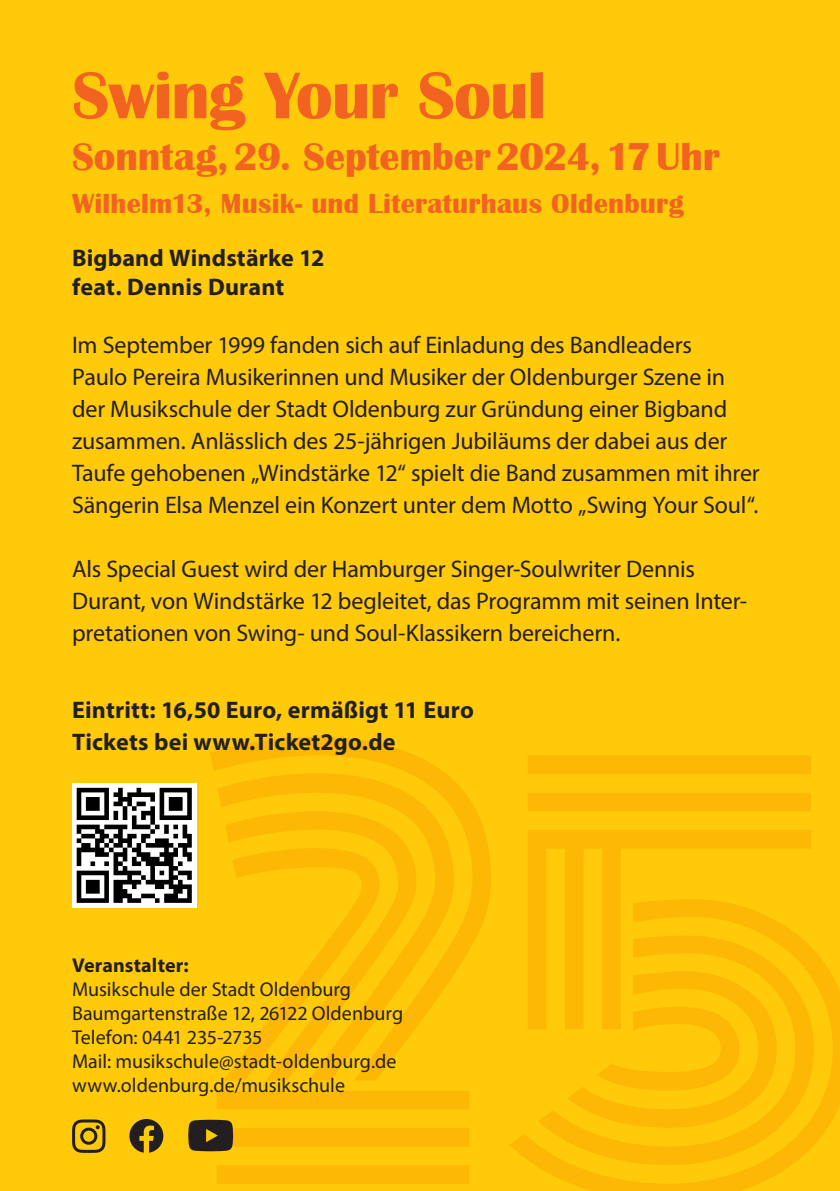
<style>
.page{position:relative;width:840px;height:1191px;background:#fff}
.page>*{position:absolute;margin:0;border:0;box-sizing:border-box;transform-origin:0 0}
.t1{font:700 68.2px "Britannic";letter-spacing:-.015em;color:#f26221}
.t2{font:700 40px "Britannic";letter-spacing:-.005em;color:#f26221}
.t3{font:700 28.4px "Britannic";letter-spacing:.01em;color:#f26221}
.t4{font:24px/32px "Myriad Pro";letter-spacing:-.005em;color:#231f20}
.t5{font:700 24px/28.8px "Myriad Pro";letter-spacing:.01em;color:#231f20}
.t6{font:20px/24px "Myriad Pro";color:#231f20}
.t7{font:700 20px "Myriad Pro";letter-spacing:.005em;color:#231f20}
</style>
<div class="page">
<div style="left:0;top:0;width:839px;height:1191px;background:#feca0a"></div>
<svg style="left:210px;top:737px;width:629px;height:454px"></svg>
<svg style="left:129px;top:1119px;width:34px;height:33px"></svg>
<svg style="left:72px;top:1119px;width:33px;height:33px"></svg>
<svg style="left:188px;top:1119px;width:45px;height:32px"></svg>
<div style="left:72px;top:783px;width:124px;height:124px;background:#fff"></div>
<svg style="left:77px;top:788px;width:115px;height:115px"></svg>
<h1 class="t1" style="left:72px;top:57px;width:475px">Swing Your Soul</h1>
<h2 class="t2" style="left:72px;top:135px;width:649px">Sonntag,29. September2024,17Uhr</h2>
<p class="t3" style="left:72px;top:188px;width:613px">Wilhelm13, Musik- und Literaturhaus Oldenburg</p>
<p class="t5" style="left:72px;top:242px;width:254px">Bigband Windstärke 12 feat. Dennis Durant</p>
<p class="t4" style="left:72px;top:328px;width:688px">Im September 1999 fanden sich auf Einladung des Bandleaders<br>Paulo Pereira Musikerinnen und Musiker der Oldenburger Szene in der Musikschule der Stadt Oldenburg zur Gründung einer Bigband zusammen. Anlässlich des 25-jährigen Jubiläums der dabei aus der Taufe gehobenen „Windstärke 12“ spielt die Band zusammen mit ihrer Sängerin Elsa Menzel ein Konzert unter dem Motto „Swing Your Soul“.</p>
<p class="t4" style="left:72px;top:552px;width:676px">Als Special Guest wird der Hamburger Singer-Soulwriter Dennis<br>Durant, von Windstärke 12 begleitet, das Programm mit seinen Inter&shy;pretationen von Swing- und Soul-Klassikern bereichern.</p>
<p class="t5" style="left:72px;top:693px;width:403px;line-height:32px">Eintritt: 16,50 Euro, ermäßigt 11 Euro<br>Tickets bei www.Ticket2go.de</p>
<p class="t7" style="left:72px;top:952px;width:118px">Veranstalter:</p>
<p class="t6" style="left:72px;top:977px;width:332px">Musikschule der Stadt Oldenburg Baumgartenstraße 12, 26122 Oldenburg Telefon: 0441 235-2735<br>Mail: musikschule@stadt-oldenburg.de www.oldenburg.de/musikschule</p>
</div>
